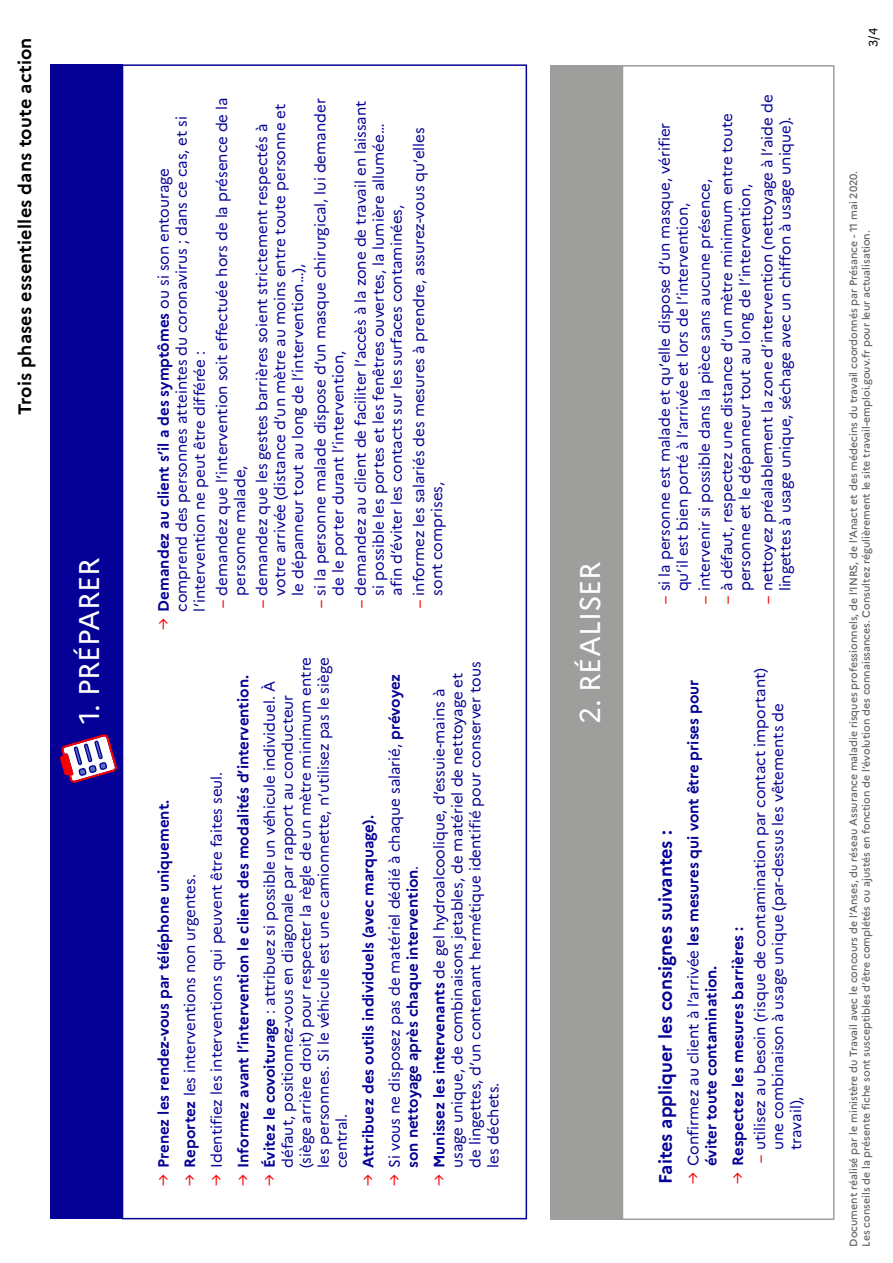
<style>
.page{position:relative;width:893px;height:1263px;background:#fff}
.page>*{position:absolute;margin:0;border:0;box-sizing:border-box;transform-origin:0 0}
.t1{font:28.5px "Marianne";color:#fff}
.t2{font:700 18px "Marianne";letter-spacing:.01em;color:#000}
.t3{font:700 18px "Marianne";color:#050096}
.t4{font:15px/18px "Marianne";color:#050096}
.t5{font:700 15px/18px "Marianne";color:#050096}
.t6{font:12px "Marianne";color:#000}
.t7{font:500 10.5px/12.6px "Marianne";color:#656563}
.s1{color:#f70000}
.s2{font-weight:700}
.s3{font-weight:400;color:#f70000}
.s4{font-weight:400}
</style>
<div class="page">
<div style="left:51px;top:64px;width:72px;height:1155px;background:#050096"></div>
<svg style="left:60px;top:734px;width:57px;height:49px"></svg>
<div style="left:622px;top:65px;width:212px;height:1155px;border:2px solid #9e9e9c"></div>
<div style="left:550px;top:65px;width:72px;height:1155px;background:#9e9e9c"></div>
<p class="t2" style="left:14px;top:415px;width:379px;rotate:-90deg">Trois phases essentielles dans toute action</p>
<h1 class="t1" style="left:72px;top:724px;width:167px;rotate:-90deg">1. PRÉPARER</h1>
<p class="t4" style="left:213px;top:595px;width:500px;text-indent:-13px;rotate:-90deg"><span class="s1">–</span> demandez que l’intervention soit effectuée hors de la présence de la personne malade,</p>
<p class="t4" style="left:253px;top:595px;width:493px;text-indent:-13px;rotate:-90deg"><span class="s1">–</span> demandez que les gestes barrières soient strictement respectés à votre arrivée (distance d’un mètre au moins entre toute personne et le dépanneur tout au long de l’intervention…),</p>
<p class="t4" style="left:311px;top:595px;width:499px;text-indent:-13px;rotate:-90deg"><span class="s1">–</span> si la personne malade dispose d’un masque chirurgical, lui demander de le porter durant l’intervention,</p>
<p class="t4" style="left:351px;top:595px;width:496px;text-indent:-13px;rotate:-90deg"><span class="s1">–</span> demandez au client de faciliter l’accès à la zone de travail en laissant si possible les portes et les fenêtres ouvertes, la lumière allumée… afin d’éviter les contacts sur les surfaces contaminées,</p>
<p class="t4" style="left:154px;top:611px;width:497px;text-indent:-18px;rotate:-90deg"><span class="s1">→</span> <span class="s2">Demandez au client s’il a des symptômes</span> ou si son entourage comprend des personnes atteintes du coronavirus ; dans ce cas, et si l’intervention ne peut être différée :</p>
<p class="t4" style="left:410px;top:595px;width:470px;text-indent:-13px;rotate:-90deg"><span class="s1">–</span> informez les salariés des mesures à prendre, assurez-vous qu’elles sont comprises,</p>
<p class="t5" style="left:154px;top:1186px;width:388px;rotate:-90deg"><span class="s3">→</span> Prenez les rendez-vous par téléphone uniquement.</p>
<p class="t4" style="left:181px;top:1186px;width:313px;rotate:-90deg"><span class="s1">→</span> <span class="s2">Reportez</span> les interventions non urgentes.</p>
<p class="t4" style="left:207px;top:1186px;width:416px;rotate:-90deg"><span class="s1">→</span> Identifiez les interventions qui peuvent être faites seul.</p>
<p class="t5" style="left:234px;top:1186px;width:512px;rotate:-90deg"><span class="s3">→</span> Informez avant l’intervention le client des modalités d’intervention.</p>
<p class="t4" style="left:260px;top:1168px;width:512px;text-indent:-18px;rotate:-90deg"><span class="s1">→</span> <span class="s2">Évitez le covoiturage</span> : attribuez si possible un véhicule individuel. À défaut, positionnez-vous en diagonale par rapport au conducteur (siège arrière droit) pour respecter la règle de un mètre minimum entre les personnes. Si le véhicule est une camionnette, n’utilisez pas le siège central.</p>
<p class="t5" style="left:359px;top:1186px;width:372px;rotate:-90deg"><span class="s3">→</span> Attribuez des outils individuels (avec marquage).</p>
<p class="t4" style="left:385px;top:1168px;width:496px;text-indent:-18px;rotate:-90deg"><span class="s1">→</span> Si vous ne disposez pas de matériel dédié à chaque salarié, <span class="s2">prévoyez son nettoyage après chaque intervention</span>.</p>
<p class="t4" style="left:430px;top:1168px;width:508px;text-indent:-18px;rotate:-90deg"><span class="s1">→</span> <span class="s2">Munissez les intervenants</span> de gel hydroalcoolique, d’essuie-mains à usage unique, de combinaisons jetables, de matériel de nettoyage et de lingettes, d’un contenant hermétique identifié pour conserver tous les déchets.</p>
<h1 class="t1" style="left:572px;top:724px;width:164px;rotate:-90deg">2. RÉALISER</h1>
<p class="t4" style="left:758px;top:591px;width:498px;text-indent:-13px;rotate:-90deg"><span class="s1">–</span> nettoyez préalablement la zone d’intervention (nettoyage à l’aide de lingettes à usage unique, séchage avec un chiffon à usage unique).</p>
<p class="t4" style="left:718px;top:591px;width:480px;text-indent:-13px;rotate:-90deg"><span class="s1">–</span> à défaut, respectez une distance d’un mètre minimum entre toute personne et le dépanneur tout au long de l’intervention,</p>
<p class="t4" style="left:655px;top:591px;width:470px;text-indent:-13px;rotate:-90deg"><span class="s1">–</span> si la personne est malade et qu’elle dispose d’un masque, vérifier qu’il est bien porté à l’arrivée et lors de l’intervention,</p>
<p class="t4" style="left:696px;top:604px;width:426px;rotate:-90deg"><span class="s1">–</span> intervenir si possible dans la pièce sans aucune présence,</p>
<p class="t3" style="left:655px;top:1184px;width:355px;rotate:-90deg">Faites appliquer les consignes suivantes :</p>
<p class="t5" style="left:684px;top:1166px;width:488px;text-indent:-18px;rotate:-90deg"><span class="s3">→</span> <span class="s4">Confirmez au client à l’arrivée</span> les mesures qui vont être prises pour éviter toute contamination.</p>
<p class="t4" style="left:751px;top:1150px;width:483px;text-indent:-13px;rotate:-90deg"><span class="s1">–</span> utilisez au besoin (risque de contamination par contact important) une combinaison à usage unique (par-dessus les vêtements de travail),</p>
<p class="t5" style="left:729px;top:1184px;width:259px;rotate:-90deg"><span class="s3">→</span> Respectez les mesures barrières :</p>
<p class="t6" style="left:866px;top:47px;width:20px;rotate:-90deg">3/4</p>
<p class="t7" style="left:847px;top:1247px;width:1077px;rotate:-90deg">Document réalisé par le ministère du Travail avec le concours de l’Anses, du réseau Assurance maladie risques professionnels, de l’INRS, de l’Anact et des médecins du travail coordonnés par Présance - 11 mai 2020.<br>Les conseils de la présente fiche sont susceptibles d’être complétés ou ajustés en fonction de l’évolution des connaissances. Consultez régulièrement le site travail-emploi.gouv.fr pour leur actualisation.</p>
</div>
